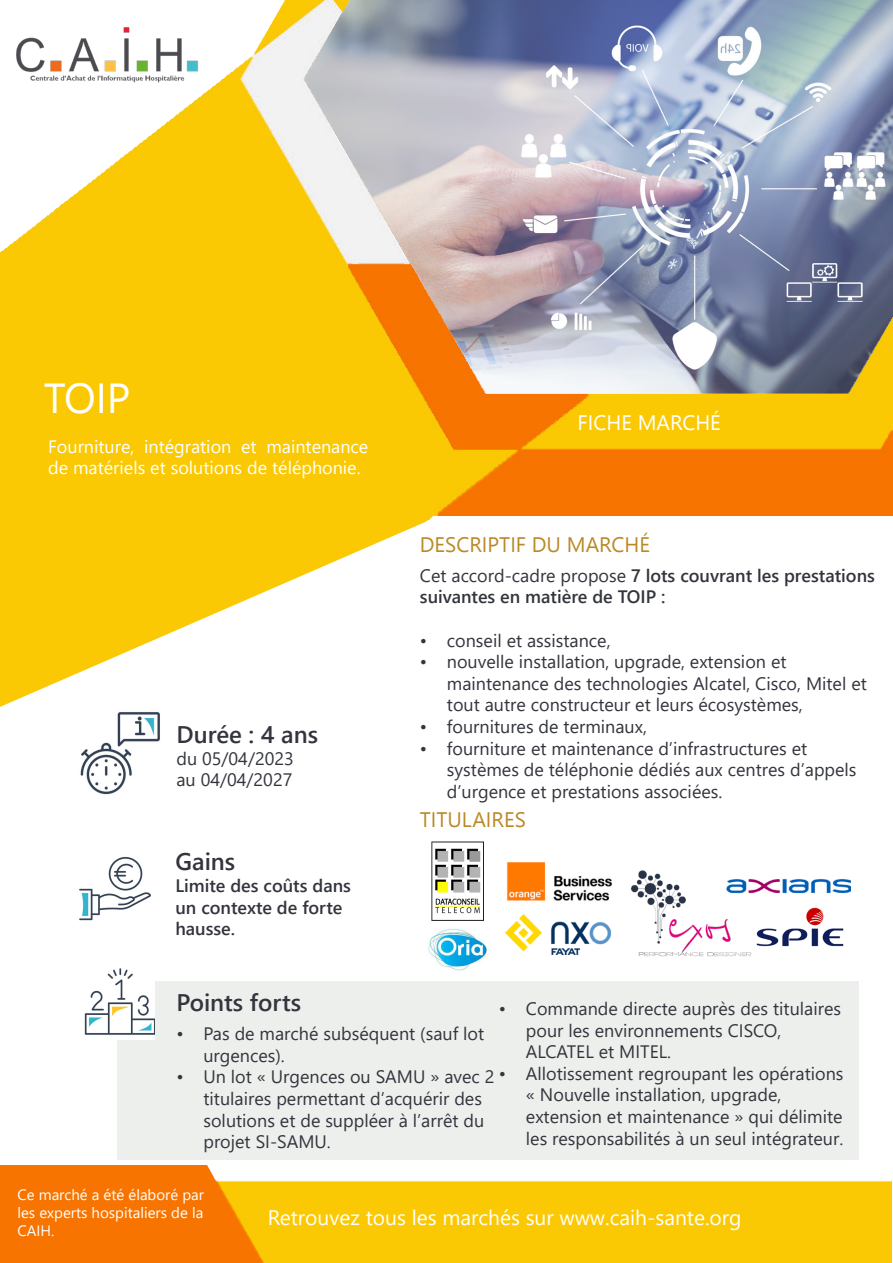
<style>
.page{position:relative;width:893px;height:1263px;background:#fff}
.page>*{position:absolute;margin:0;border:0;box-sizing:border-box;transform-origin:0 0}
.t1{font:600 24px "Segoe UI";color:#33353d}
.t2{font:21px "Segoe UI";color:#fff}
.t3{font:18px/21.6px "Segoe UI";color:#33353d}
.t4{font:600 18px/21.6px "Segoe UI";color:#33353d}
.t5{font:18px/21.6px "Segoe UI";color:#fff}
.t6{font:15px/18px "Segoe UI";color:#fff;text-align:justify}
.s1{font-weight:400}
</style>
<div class="page">
<img style="left:0;top:1166px;width:892px;height:97px">
<img style="left:0;top:0;width:893px;height:517px">
<img style="left:15px;top:24px;width:186px;height:60px">
<img style="left:79px;top:874px;width:72px;height:47px">
<svg style="left:0;top:517px;width:484px;height:357px"></svg>
<img style="left:72px;top:702px;width:95px;height:95px">
<div style="left:117px;top:981px;width:741px;height:179px;background:#edefed"></div>
<img style="left:84px;top:968px;width:71px;height:71px">
<img style="left:431px;top:842px;width:53px;height:79px">
<img style="left:505px;top:914px;width:106px;height:41px">
<img style="left:754px;top:879px;width:97px;height:15px">
<img style="left:756px;top:907px;width:88px;height:40px">
<img style="left:506px;top:862px;width:106px;height:39px">
<img style="left:630px;top:870px;width:124px;height:87px">
<img style="left:428px;top:929px;width:59px;height:42px">
<svg style="left:45px;top:383px;width:49px;height:30px"></svg>
<svg style="left:100px;top:383px;width:3px;height:30px"></svg>
<svg style="left:111px;top:383px;width:18px;height:30px"></svg>
<svg style="left:422px;top:537px;width:62px;height:15px"></svg>
<svg style="left:420px;top:812px;width:64px;height:15px"></svg>
<svg style="left:579px;top:415px;width:52px;height:15px"></svg>
<div style="left:640px;top:410px;width:80px;height:20px;background:#fac903"></div>
<p class="t5" style="left:48px;top:434px;width:322px">Fourniture, intégration et maintenance de matériels et solutions de téléphonie.</p>
<p class="t1" style="left:176px;top:712px;width:143px">Durée : 4 ans</p>
<p class="t3" style="left:176px;top:746px;width:119px">du 05/04/2023</p>
<p class="t3" style="left:176px;top:768px;width:117px">au 04/04/2027</p>
<p class="t1" style="left:175px;top:839px;width:61px">Gains</p>
<p class="t4" style="left:175px;top:873px;width:177px">Limite des coûts dans un contexte de forte hausse.</p>
<p class="t4" style="left:420px;top:563px;width:456px"><span class="s1">Cet accord-cadre propose</span> 7 lots couvrant les prestations suivantes en matière de TOIP :</p>
<p class="t3" style="left:420px;top:628px;width:192px">• conseil et assistance,</p>
<p class="t3" style="left:447px;top:649px;width:421px;text-indent:-27px">• nouvelle installation, upgrade, extension et maintenance des technologies Alcatel, Cisco, Mitel et tout autre constructeur et leurs écosystèmes,</p>
<p class="t3" style="left:420px;top:714px;width:228px">• fournitures de terminaux,</p>
<p class="t3" style="left:447px;top:736px;width:411px;text-indent:-27px">• fourniture et maintenance d’infrastructures et systèmes de téléphonie dédiés aux centres d’appels d’urgence et prestations associées.</p>
<p class="t1" style="left:176px;top:979px;width:126px">Points forts</p>
<p class="t3" style="left:203px;top:1021px;width:282px;text-indent:-27px">• Pas de marché subséquent (sauf lot urgences).</p>
<p class="t3" style="left:203px;top:1064px;width:293px;text-indent:-27px">• Un lot « Urgences ou SAMU » avec 2 titulaires permettant d’acquérir des solutions et de suppléer à l’arrêt du projet SI-SAMU.</p>
<p class="t3" style="left:526px;top:996px;width:317px;text-indent:-27px">• Commande directe auprès des titulaires pour les environnements CISCO,<br>ALCATEL et MITEL.</p>
<p class="t3" style="left:526px;top:1061px;width:319px;text-indent:-27px">• Allotissement regroupant les opérations « Nouvelle installation, upgrade, extension et maintenance » qui délimite les responsabilités à un seul intégrateur.</p>
<p class="t6" style="left:18px;top:1184px;width:188px">Ce marché a été élaboré par les experts hospitaliers de la CAIH.</p>
<p class="t2" style="left:268px;top:1198px;width:475px">Retrouvez tous les marchés sur www.caih-sante.org</p>
</div>
